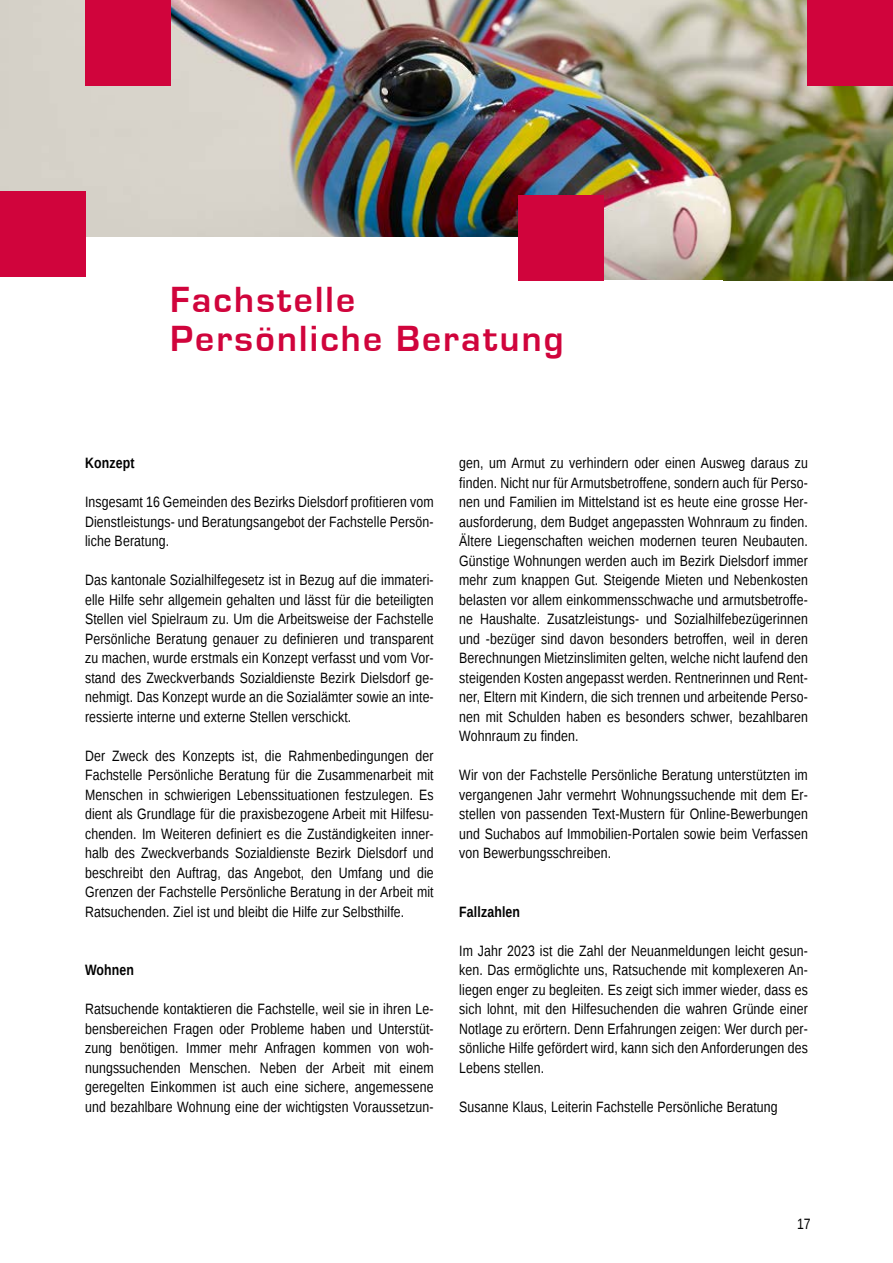
<style>
.page{position:relative;width:893px;height:1263px;background:#fff}
.page>*{position:absolute;margin:0;border:0;box-sizing:border-box;transform-origin:0 0}
.t1{font:700 37.5px/39px "Eurostile";letter-spacing:.06em;color:#d0043c}
.t2{font:15px/19.5px "Liberation Sans Narrow";letter-spacing:.01em;color:#000;text-align:justify}
.t3{font:700 15px "Liberation Sans Narrow";letter-spacing:.01em;color:#000}
</style>
<div class="page">
<img style="left:0;top:0;width:893px;height:281px">
<div style="left:808px;top:0;width:85px;height:85px;background:#d0043c"></div>
<div style="left:519px;top:280px;width:204px;height:32px;background:#fff"></div>
<div style="left:0;top:237px;width:519px;height:121px;background:#fff"></div>
<div style="left:519px;top:195px;width:85px;height:85px;background:#d0043c"></div>
<div style="left:0;top:192px;width:85px;height:85px;background:#d0043c"></div>
<div style="left:85px;top:0;width:85px;height:85px;background:#d0043c"></div>
<h1 class="t1" style="left:170px;top:281px;width:395px">Fachstelle<br>Persönliche Beratung</h1>
<p class="t3" style="left:85px;top:453px;width:51px">Konzept</p>
<p class="t2" style="left:85px;top:493px;width:350px">Insgesamt 16 Gemeinden des Bezirks Dielsdorf profitieren vom Dienstleistungs- und Beratungsangebot der Fachstelle Persön&shy;liche Beratung.</p>
<p class="t2" style="left:85px;top:571px;width:350px">Das kantonale Sozialhilfegesetz ist in Bezug auf die immateri&shy;elle Hilfe sehr allgemein gehalten und lässt für die beteiligten Stellen viel Spielraum zu. Um die Arbeitsweise der Fachstelle Persönliche Beratung genauer zu definieren und transparent zu machen, wurde erstmals ein Konzept verfasst und vom Vor&shy;stand des Zweckverbands Sozialdienste Bezirk Dielsdorf ge&shy;nehmigt. Das Konzept wurde an die Sozialämter sowie an inte&shy;ressierte interne und externe Stellen verschickt.</p>
<p class="t2" style="left:85px;top:746px;width:350px">Der Zweck des Konzepts ist, die Rahmenbedingungen der Fachstelle Persönliche Beratung für die Zusammenarbeit mit Menschen in schwierigen Lebenssituationen festzulegen. Es dient als Grundlage für die praxisbezogene Arbeit mit Hilfesu&shy;chenden. Im Weiteren definiert es die Zuständigkeiten inner&shy;halb des Zweckverbands Sozialdienste Bezirk Dielsdorf und beschreibt den Auftrag, das Angebot, den Umfang und die Grenzen der Fachstelle Persönliche Beratung in der Arbeit mit Ratsuchenden. Ziel ist und bleibt die Hilfe zur Selbsthilfe.</p>
<p class="t3" style="left:85px;top:960px;width:51px">Wohnen</p>
<p class="t2" style="left:85px;top:1000px;width:350px">Ratsuchende kontaktieren die Fachstelle, weil sie in ihren Le&shy;bensbereichen Fragen oder Probleme haben und Unterstüt&shy;zung benötigen. Immer mehr Anfragen kommen von woh&shy;nungssuchenden Menschen. Neben der Arbeit mit einem geregelten Einkommen ist auch eine sichere, angemessene und bezahlbare Wohnung eine der wichtigsten Voraussetzun-</p>
<p class="t2" style="left:459px;top:454px;width:350px">gen, um Armut zu verhindern oder einen Ausweg daraus zu finden. Nicht nur für Armutsbetroffene, sondern auch für Perso&shy;nen und Familien im Mittelstand ist es heute eine grosse Her&shy;ausforderung, dem Budget angepassten Wohnraum zu finden.<br>Ältere Liegenschaften weichen modernen teuren Neubauten.<br>Günstige Wohnungen werden auch im Bezirk Dielsdorf immer mehr zum knappen Gut. Steigende Mieten und Nebenkosten belasten vor allem einkommensschwache und armutsbetroffe&shy;ne Haushalte. Zusatzleistungs- und Sozialhilfebezügerinnen und -bezüger sind davon besonders betroffen, weil in deren Berechnungen Mietzinslimiten gelten, welche nicht laufend den steigenden Kosten angepasst werden. Rentnerinnen und Rent&shy;ner, Eltern mit Kindern, die sich trennen und arbeitende Perso&shy;nen mit Schulden haben es besonders schwer, bezahlbaren Wohnraum zu finden.</p>
<p class="t2" style="left:459px;top:766px;width:350px">Wir von der Fachstelle Persönliche Beratung unterstützten im vergangenen Jahr vermehrt Wohnungssuchende mit dem Er&shy;stellen von passenden Text-Mustern für Online-Bewerbungen und Suchabos auf Immobilien-Portalen sowie beim Verfassen von Bewerbungsschreiben.</p>
<p class="t3" style="left:459px;top:901px;width:62px">Fallzahlen</p>
<p class="t2" style="left:459px;top:941px;width:350px">Im Jahr 2023 ist die Zahl der Neuanmeldungen leicht gesun&shy;ken. Das ermöglichte uns, Ratsuchende mit komplexeren An&shy;liegen enger zu begleiten. Es zeigt sich immer wieder, dass es sich lohnt, mit den Hilfesuchenden die wahren Gründe einer Notlage zu erörtern. Denn Erfahrungen zeigen: Wer durch per&shy;sönliche Hilfe gefördert wird, kann sich den Anforderungen des Lebens stellen.</p>
<p class="t2" style="left:459px;top:1097px;width:320px">Susanne Klaus, Leiterin Fachstelle Persönliche Beratung</p>
<p class="t2" style="left:797px;top:1214px;width:15px">17</p>
</div>
